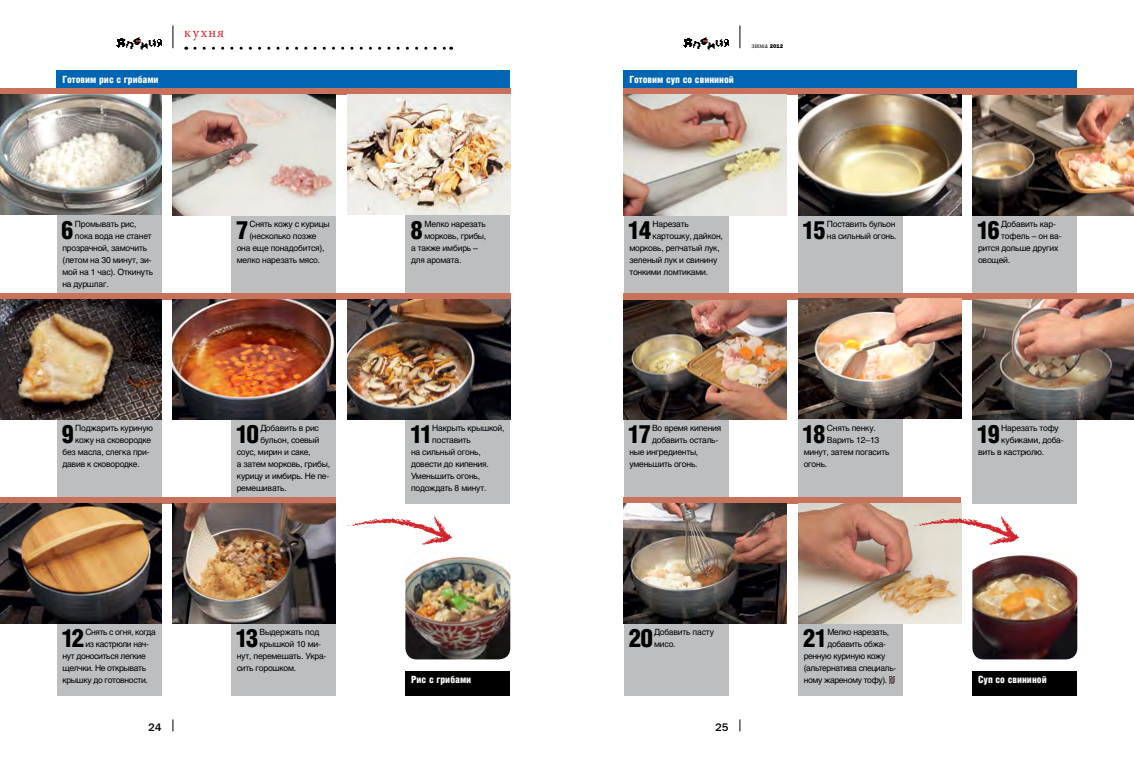
<style>
.page{position:relative;width:1134px;height:766px;background:#fff}
.page>*{position:absolute;margin:0;border:0;box-sizing:border-box;transform-origin:0 0}
.t1{font:900 25.2px "Helios Cond";letter-spacing:-.07em;color:#000}
.t2{font:14px "Minion Pro";letter-spacing:.09em;color:#d2232a}
.t3{font:11px "Franklin Gothic Medium ITC";color:#000}
.t4{font:900 10px "Helios Cond";color:#fff}
.t5{font:8.5px/12px "Helios";letter-spacing:-.025em;color:#000}
.t6{font:8px "Minion Pro";color:#000}
.s1{font-family:"Franklin Gothic Heavy ITC";font-size:5.5px}
</style>
<div class="page">
<div style="left:798px;top:95px;width:105px;height:600px;background:#bcbec0"></div>
<div style="left:972px;top:95px;width:105px;height:408px;background:#bcbec0"></div>
<div style="left:624px;top:95px;width:105px;height:600px;background:#bcbec0"></div>
<div style="left:624px;top:71px;width:453px;height:24px;background:#0066b3"></div>
<div style="left:231px;top:95px;width:105px;height:600px;background:#bcbec0"></div>
<div style="left:57px;top:95px;width:105px;height:600px;background:#bcbec0"></div>
<div style="left:405px;top:95px;width:105px;height:408px;background:#bcbec0"></div>
<div style="left:57px;top:71px;width:453px;height:24px;background:#0066b3"></div>
<div style="left:405px;top:671px;width:105px;height:24px;background:#000"></div>
<div style="left:972px;top:671px;width:105px;height:24px;background:#000"></div>
<img style="left:972px;top:95px;width:162px;height:120px">
<img style="left:624px;top:299px;width:163px;height:120px">
<div style="left:0;top:497px;width:336px;height:6px;background:#c8725c"></div>
<div style="left:0;top:293px;width:510px;height:6px;background:#c8725c"></div>
<div style="left:624px;top:293px;width:510px;height:6px;background:#c8725c"></div>
<div style="left:624px;top:497px;width:337px;height:6px;background:#c8725c"></div>
<div style="left:0;top:89px;width:510px;height:6px;background:#c8725c"></div>
<div style="left:624px;top:89px;width:510px;height:6px;background:#c8725c"></div>
<img style="left:173px;top:95px;width:163px;height:120px">
<img style="left:624px;top:95px;width:163px;height:120px">
<img style="left:347px;top:299px;width:163px;height:120px">
<img style="left:624px;top:503px;width:163px;height:120px">
<img style="left:0;top:299px;width:162px;height:120px">
<img style="left:347px;top:95px;width:163px;height:120px">
<img style="left:798px;top:95px;width:163px;height:120px">
<img style="left:0;top:503px;width:162px;height:120px">
<img style="left:173px;top:503px;width:163px;height:120px">
<img style="left:405px;top:556px;width:105px;height:103px">
<img style="left:972px;top:554px;width:105px;height:105px">
<img style="left:798px;top:503px;width:163px;height:120px">
<img style="left:173px;top:299px;width:163px;height:120px">
<img style="left:798px;top:298px;width:163px;height:120px">
<img style="left:972px;top:299px;width:162px;height:120px">
<svg style="left:889px;top:676px;width:6px;height:7px"></svg>
<img style="left:0;top:95px;width:162px;height:120px">
<svg style="left:347px;top:515px;width:105px;height:30px"></svg>
<svg style="left:914px;top:515px;width:105px;height:30px"></svg>
<img style="left:116px;top:37px;width:46px;height:13px">
<svg style="left:134px;top:39px;width:5px;height:4px"></svg>
<img style="left:683px;top:37px;width:46px;height:13px">
<svg style="left:701px;top:39px;width:5px;height:4px"></svg>
<svg style="left:173px;top:26px;width:1px;height:22px"></svg>
<svg style="left:740px;top:26px;width:1px;height:22px"></svg>
<svg style="left:195px;top:47px;width:257px;height:3px"></svg>
<svg style="left:173px;top:719px;width:1px;height:12px"></svg>
<svg style="left:740px;top:719px;width:1px;height:12px"></svg>
<h2 class="t2" style="left:184px;top:23px;width:41px">кухня</h2>
<p class="t4" style="left:62px;top:74px;width:98px">Готовим рис с грибами</p>
<p class="t4" style="left:629px;top:74px;width:106px">Готовим суп со свининой</p>
<p class="t6" style="left:751px;top:40px;width:33px">зима <span class="s1">2012</span></p>
<h1 class="t1" style="left:61px;top:216px;width:14px">6</h1>
<p class="t5" style="left:75px;top:218px;width:63px">Промывать рис,</p>
<p class="t5" style="left:75px;top:230px;width:78px">пока вода не станет</p>
<p class="t5" style="left:62px;top:242px;width:86px">прозрачной, замочить</p>
<p class="t5" style="left:62px;top:254px;width:91px">(летом на 30 минут, зи-</p>
<p class="t5" style="left:62px;top:266px;width:92px">мой на 1 час). Откинуть</p>
<p class="t5" style="left:62px;top:278px;width:48px">на дуршлаг.</p>
<h1 class="t1" style="left:236px;top:216px;width:14px">7</h1>
<p class="t5" style="left:249px;top:218px;width:82px">Снять кожу с курицы</p>
<p class="t5" style="left:249px;top:230px;width:69px">(несколько позже</p>
<p class="t5" style="left:237px;top:242px;width:89px">она еще понадобится),</p>
<p class="t5" style="left:237px;top:254px;width:85px">мелко нарезать мясо.</p>
<h1 class="t1" style="left:411px;top:216px;width:14px">8</h1>
<p class="t5" style="left:424px;top:218px;width:63px">Мелко нарезать</p>
<p class="t5" style="left:424px;top:230px;width:63px">морковь, грибы,</p>
<p class="t5" style="left:411px;top:242px;width:68px">а также имбирь –</p>
<p class="t5" style="left:411px;top:254px;width:52px">для аромата.</p>
<h1 class="t1" style="left:628px;top:216px;width:25px">14</h1>
<p class="t5" style="left:653px;top:218px;width:38px">Нарезать</p>
<p class="t5" style="left:653px;top:230px;width:72px">картошку, дайкон,</p>
<p class="t5" style="left:629px;top:242px;width:92px">морковь, репчатый лук,</p>
<p class="t5" style="left:629px;top:254px;width:89px">зеленый лук и свинину</p>
<p class="t5" style="left:629px;top:266px;width:80px">тонкими ломтиками.</p>
<h1 class="t1" style="left:802px;top:216px;width:25px">15</h1>
<p class="t5" style="left:827px;top:218px;width:71px">Поставить бульон на сильный огонь.</p>
<h1 class="t1" style="left:977px;top:216px;width:25px">16</h1>
<p class="t5" style="left:1001px;top:218px;width:56px">Добавить кар-</p>
<p class="t5" style="left:1001px;top:230px;width:62px">тофель – он ва-</p>
<p class="t5" style="left:978px;top:242px;width:82px">рится дольше других</p>
<p class="t5" style="left:978px;top:254px;width:34px">овощей.</p>
<h1 class="t1" style="left:62px;top:420px;width:14px">9</h1>
<p class="t5" style="left:75px;top:422px;width:79px">Поджарить куриную</p>
<p class="t5" style="left:75px;top:434px;width:77px">кожу на сковородке</p>
<p class="t5" style="left:62px;top:446px;width:89px">без масла, слегка при-</p>
<p class="t5" style="left:62px;top:458px;width:79px">давив к сковородке.</p>
<h1 class="t1" style="left:236px;top:420px;width:25px">10</h1>
<p class="t5" style="left:260px;top:422px;width:60px">Добавить в рис</p>
<p class="t5" style="left:260px;top:434px;width:61px">бульон, соевый</p>
<p class="t5" style="left:237px;top:446px;width:75px">соус, мирин и саке,</p>
<p class="t5" style="left:237px;top:458px;width:95px">а затем морковь, грибы,</p>
<p class="t5" style="left:237px;top:470px;width:94px">курицу и имбирь. Не пе-</p>
<p class="t5" style="left:237px;top:482px;width:52px">ремешивать.</p>
<h1 class="t1" style="left:410px;top:420px;width:24px">11</h1>
<p class="t5" style="left:432px;top:422px;width:74px">Накрыть крышкой,</p>
<p class="t5" style="left:432px;top:434px;width:40px">поставить</p>
<p class="t5" style="left:411px;top:446px;width:71px">на сильный огонь,</p>
<p class="t5" style="left:411px;top:458px;width:79px">довести до кипения.</p>
<p class="t5" style="left:411px;top:470px;width:70px">Уменьшить огонь,</p>
<p class="t5" style="left:411px;top:482px;width:77px">подождать 8 минут.</p>
<h1 class="t1" style="left:628px;top:420px;width:24px">17</h1>
<p class="t5" style="left:652px;top:422px;width:71px">Во время кипения</p>
<p class="t5" style="left:652px;top:434px;width:68px">добавить осталь-</p>
<p class="t5" style="left:629px;top:446px;width:70px">ные ингредиенты,</p>
<p class="t5" style="left:629px;top:458px;width:70px">уменьшить огонь.</p>
<h1 class="t1" style="left:802px;top:420px;width:25px">18</h1>
<p class="t5" style="left:827px;top:422px;width:50px">Снять пенку.</p>
<p class="t5" style="left:827px;top:434px;width:54px">Варить 12–13</p>
<p class="t5" style="left:804px;top:446px;width:87px">минут, затем погасить</p>
<p class="t5" style="left:804px;top:458px;width:25px">огонь.</p>
<h1 class="t1" style="left:977px;top:420px;width:25px">19</h1>
<p class="t5" style="left:1001px;top:422px;width:59px">Нарезать тофу</p>
<p class="t5" style="left:1001px;top:434px;width:64px">кубиками, доба-</p>
<p class="t5" style="left:978px;top:446px;width:68px">вить в кастрюлю.</p>
<h1 class="t1" style="left:61px;top:624px;width:24px">12</h1>
<p class="t5" style="left:85px;top:626px;width:72px">Снять с огня, когда</p>
<p class="t5" style="left:85px;top:638px;width:65px">из кастрюли нач-</p>
<p class="t5" style="left:62px;top:650px;width:85px">нут доноситься легкие</p>
<p class="t5" style="left:62px;top:662px;width:85px">щелчки. Не открывать</p>
<p class="t5" style="left:62px;top:674px;width:87px">крышку до готовности.</p>
<h1 class="t1" style="left:236px;top:624px;width:24px">13</h1>
<p class="t5" style="left:259px;top:626px;width:61px">Выдержать под</p>
<p class="t5" style="left:259px;top:638px;width:63px">крышкой 10 ми-</p>
<p class="t5" style="left:237px;top:650px;width:91px">нут, перемешать. Укра-</p>
<p class="t5" style="left:237px;top:662px;width:61px">сить горошком.</p>
<h1 class="t1" style="left:628px;top:624px;width:26px">20</h1>
<p class="t5" style="left:654px;top:626px;width:61px">Добавить пасту мисо.</p>
<h1 class="t1" style="left:803px;top:624px;width:26px">21</h1>
<p class="t5" style="left:827px;top:626px;width:63px">Мелко нарезать,</p>
<p class="t5" style="left:827px;top:638px;width:60px">добавить обжа-</p>
<p class="t5" style="left:804px;top:650px;width:83px">ренную куриную кожу</p>
<p class="t5" style="left:804px;top:662px;width:94px">(альтернатива специаль-</p>
<p class="t5" style="left:804px;top:674px;width:85px">ному жареному тофу).</p>
<p class="t4" style="left:411px;top:674px;width:62px">Рис с грибами</p>
<p class="t4" style="left:978px;top:674px;width:70px">Суп со свининой</p>
<p class="t3" style="left:148px;top:720px;width:15px">24</p>
<p class="t3" style="left:715px;top:720px;width:15px">25</p>
</div>
